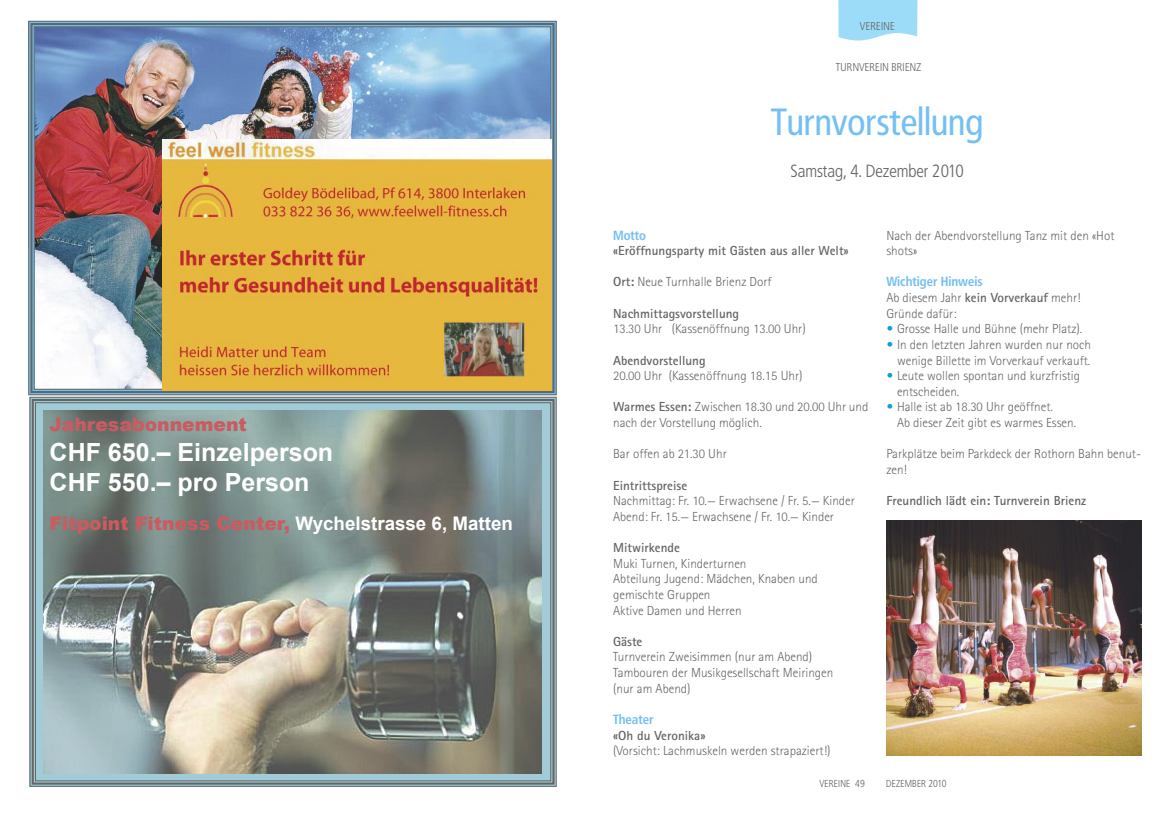
<style>
.page{position:relative;width:1170px;height:815px;background:#fff}
.page>*{position:absolute;margin:0;border:0;box-sizing:border-box;transform-origin:0 0}
.t1{font:37.5px "Frutiger Condensed BQ";color:#75c0f2}
.t2{font:700 25px/30px "Arial";color:#fff}
.t3{font:900 18.75px "Arial";color:#ca5b60}
.t4{font:300 17.5px "Frutiger Condensed BQ";color:#646565}
.t5{font:300 13.12px/15.6px "Rotis Sans Serif";color:#646565}
.t6{font:700 13.12px "Rotis Sans Serif";color:#646565}
.t7{font:700 13.12px "Frutiger Condensed BQ";color:#75c0f2}
.t8{font:300 11.25px "Frutiger Condensed BQ";letter-spacing:.03em;color:#646565}
.t9{font:300 10px "Frutiger Condensed BQ";letter-spacing:.03em;color:#646565}
.s1{font-weight:700;color:#fff}
.s2{font-weight:700}
.s3{font-weight:700;color:#109dd9}
</style>
<div class="page">
<img style="left:36px;top:28px;width:513px;height:360px">
<div style="left:30px;top:23px;width:524px;height:370px;border:2px solid #646565"></div>
<img style="left:162px;top:140px;width:389px;height:251px">
<svg style="left:30px;top:397px;width:526px;height:390px;background:#95b7c0"></svg>
<div style="left:32px;top:399px;width:522px;height:386px;border:2px solid #646565"></div>
<img style="left:43px;top:410px;width:499px;height:363px">
<svg style="left:838px;top:0;width:79px;height:41px;background:#a6dff8"></svg>
<img style="left:886px;top:521px;width:255px;height:234px">
<h3 class="t3" style="left:50px;top:410px;width:199px">Jahresabonnement</h3>
<h2 class="t2" style="left:50px;top:437px;width:285px">CHF 650.– Einzelperson<br>CHF 550.– pro Person</h2>
<h3 class="t3" style="left:50px;top:509px;width:465px">Fitpoint Fitness Center, <span class="s1">Wychelstrasse 6, Matten</span></h3>
<p class="t8" style="left:859px;top:20px;width:36px">VEREINE</p>
<p class="t8" style="left:835px;top:60px;width:87px">TURNVEREIN BRIENZ</p>
<h1 class="t1" style="left:771px;top:101px;width:214px">Turnvorstellung</h1>
<h3 class="t4" style="left:790px;top:161px;width:175px">Samstag, 4. Dezember 2010</h3>
<p class="t7" style="left:613px;top:227px;width:35px">Motto</p>
<p class="t6" style="left:613px;top:246px;width:237px">«Eröffnungsparty mit Gästen aus aller Welt»</p>
<p class="t5" style="left:613px;top:275px;width:160px"><span class="s2">Ort:</span> Neue Turnhalle Brienz Dorf</p>
<p class="t6" style="left:613px;top:309px;width:127px">Nachmittagsvorstellung</p>
<p class="t5" style="left:613px;top:322px;width:194px">13.30 Uhr (Kassenöffnung 13.00 Uhr)</p>
<p class="t6" style="left:613px;top:355px;width:94px">Abendvorstellung</p>
<p class="t5" style="left:613px;top:369px;width:191px">20.00 Uhr (Kassenöffnung 18.15 Uhr)</p>
<p class="t5" style="left:613px;top:400px;width:257px"><span class="s2">Warmes Essen:</span> Zwischen 18.30 und 20.00 Uhr und nach der Vorstellung möglich.</p>
<p class="t5" style="left:613px;top:447px;width:115px">Bar offen ab 21.30 Uhr</p>
<p class="t6" style="left:613px;top:480px;width:76px">Eintrittspreise</p>
<p class="t5" style="left:613px;top:494px;width:243px">Nachmittag: Fr. 10.— Erwachsene / Fr. 5.— Kinder<br>Abend: Fr. 15.— Erwachsene / Fr. 10.— Kinder</p>
<p class="t6" style="left:613px;top:543px;width:68px">Mitwirkende</p>
<p class="t5" style="left:613px;top:557px;width:206px">Muki Turnen, Kinderturnen<br>Abteilung Jugend: Mädchen, Knaben und gemischte Gruppen<br>Aktive Damen und Herren</p>
<p class="t6" style="left:613px;top:637px;width:31px">Gäste</p>
<p class="t5" style="left:613px;top:650px;width:222px">Turnverein Zweisimmen (nur am Abend)<br>Tambouren der Musikgesellschaft Meiringen (nur am Abend)</p>
<p class="t7" style="left:613px;top:712px;width:42px">Theater</p>
<p class="t6" style="left:613px;top:730px;width:94px">«Oh du Veronika»</p>
<p class="t5" style="left:613px;top:744px;width:219px">(Vorsicht: Lachmuskeln werden strapaziert!)</p>
<p class="t5" style="left:886px;top:229px;width:229px">Nach der Abendvorstellung Tanz mit den «Hot shots»</p>
<p class="t7" style="left:886px;top:274px;width:98px">Wichtiger Hinweis</p>
<p class="t5" style="left:886px;top:291px;width:196px">Ab diesem Jahr <span class="s2">kein Vorverkauf</span> mehr!<br>Gründe dafür:</p>
<p class="t5" style="left:886px;top:322px;width:197px"><span class="s3">•</span> Grosse Halle und Bühne (mehr Platz).</p>
<p class="t5" style="left:886px;top:338px;width:206px;text-align:right"><span class="s3">•</span> In den letzten Jahren wurden nur noch wenige Billette im Vorverkauf verkauft.</p>
<p class="t5" style="left:896px;top:369px;width:185px;text-indent:-11px"><span class="s3">•</span> Leute wollen spontan und kurzfristig entscheiden.</p>
<p class="t5" style="left:896px;top:400px;width:181px;text-indent:-11px"><span class="s3">•</span> Halle ist ab 18.30 Uhr geöffnet.<br>Ab dieser Zeit gibt es warmes Essen.</p>
<p class="t5" style="left:886px;top:447px;width:256px">Parkplätze beim Parkdeck der Rothorn Bahn benut&shy;zen!</p>
<p class="t6" style="left:886px;top:496px;width:201px">Freundlich lädt ein: Turnverein Brienz</p>
<p class="t9" style="left:819px;top:778px;width:47px">VEREINE 49</p>
<p class="t9" style="left:886px;top:778px;width:62px">DEZEMBER 2010</p>
</div>
